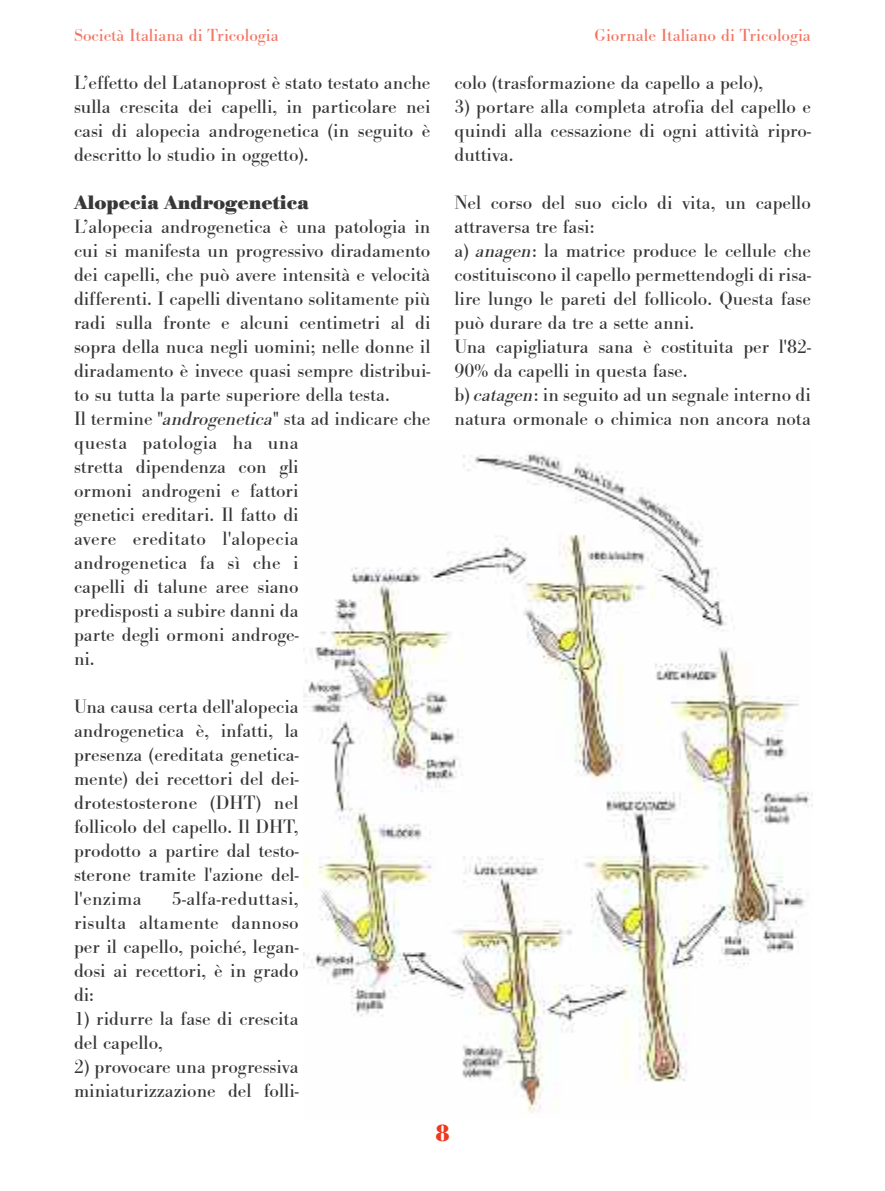
<style>
.page{position:relative;width:885px;height:1191px;background:#fff}
.page>*{position:absolute;margin:0;border:0;box-sizing:border-box;transform-origin:0 0}
.t1{font:700 24px "URW Bodoni T";color:#ee391f}
.t2{font:20px/24px "URW Bodoni T";color:#373737;text-align:justify}
.t3{font:700 20px "URW Bodoni T";color:#373737}
.t4{font:18px "URW Bodoni T";color:#f37562}
.s1{font-family:"URW Bodoni T Regu Obli"}
</style>
<div class="page">
<img style="left:304px;top:454px;width:508px;height:659px">
<p class="t4" style="left:74px;top:24px;width:206px">Società Italiana di Tricologia</p>
<p class="t4" style="left:594px;top:24px;width:218px">Giornale Italiano di Tricologia</p>
<p class="t2" style="left:74px;top:70px;width:358px">L’effetto del Latanoprost è stato testato anche sulla crescita dei capelli, in particolare nei casi di alopecia androgenetica (in seguito è descritto lo studio in oggetto).</p>
<p class="t3" style="left:74px;top:190px;width:236px">Alopecia Androgenetica</p>
<p class="t2" style="left:74px;top:214px;width:358px;text-align:left">L’alopecia androgenetica è una patologia in cui si manifesta un progressivo diradamento dei capelli, che può avere intensità e velocità differenti. I capelli diventano solitamente più radi sulla fronte e alcuni centimetri al di sopra della nuca negli uomini; nelle donne il diradamento è invece quasi sempre distribui&shy;to su tutta la parte superiore della testa.<br>Il termine "<span class="s1">androgenetica</span>" sta ad indicare che questa patologia ha una<br>stretta dipendenza con gli<br>ormoni androgeni e fattori<br>genetici ereditari. Il fatto di<br>avere ereditato l'alopecia<br>androgenetica fa sì che i<br>capelli di talune aree siano<br>predisposti a subire danni da<br>parte degli ormoni androge-<br>ni.</p>
<p class="t2" style="left:74px;top:694px;width:226px">Una causa certa dell'alopecia androgenetica è, infatti, la presenza (ereditata genetica&shy;mente) dei recettori del dei&shy;drotestosterone (DHT) nel follicolo del capello. Il DHT, prodotto a partire dal testo&shy;sterone tramite l'azione del&shy;l'enzima</p>
<p class="t2" style="left:74px;top:886px;width:226px;text-indent:98px">5-alfa-reduttasi, risulta altamente dannoso per il capello, poiché, legan&shy;dosi ai recettori, è in grado di:</p>
<p class="t2" style="left:74px;top:1006px;width:226px">1) ridurre la fase di crescita del capello,</p>
<p class="t2" style="left:74px;top:1054px;width:226px">2) provocare una progressiva miniaturizzazione del folli-</p>
<p class="t2" style="left:454px;top:70px;width:310px">colo (trasformazione da capello a pelo),</p>
<p class="t2" style="left:454px;top:94px;width:358px">3) portare alla completa atrofia del capello e quindi alla cessazione di ogni attività ripro&shy;duttiva.</p>
<p class="t2" style="left:454px;top:190px;width:358px;text-align:left">Nel corso del suo ciclo di vita, un capello attraversa tre fasi:<br>a) <span class="s1">anagen</span>: la matrice produce le cellule che costituiscono il capello permettendogli di risa&shy;lire lungo le pareti del follicolo. Questa fase può durare da tre a sette anni.<br>Una capigliatura sana è costituita per l'82- 90% da capelli in questa fase.<br>b) <span class="s1">catagen</span>: in seguito ad un segnale interno di natura ormonale o chimica non ancora nota</p>
<p class="t1" style="left:435px;top:1118px;width:16px">8</p>
</div>
